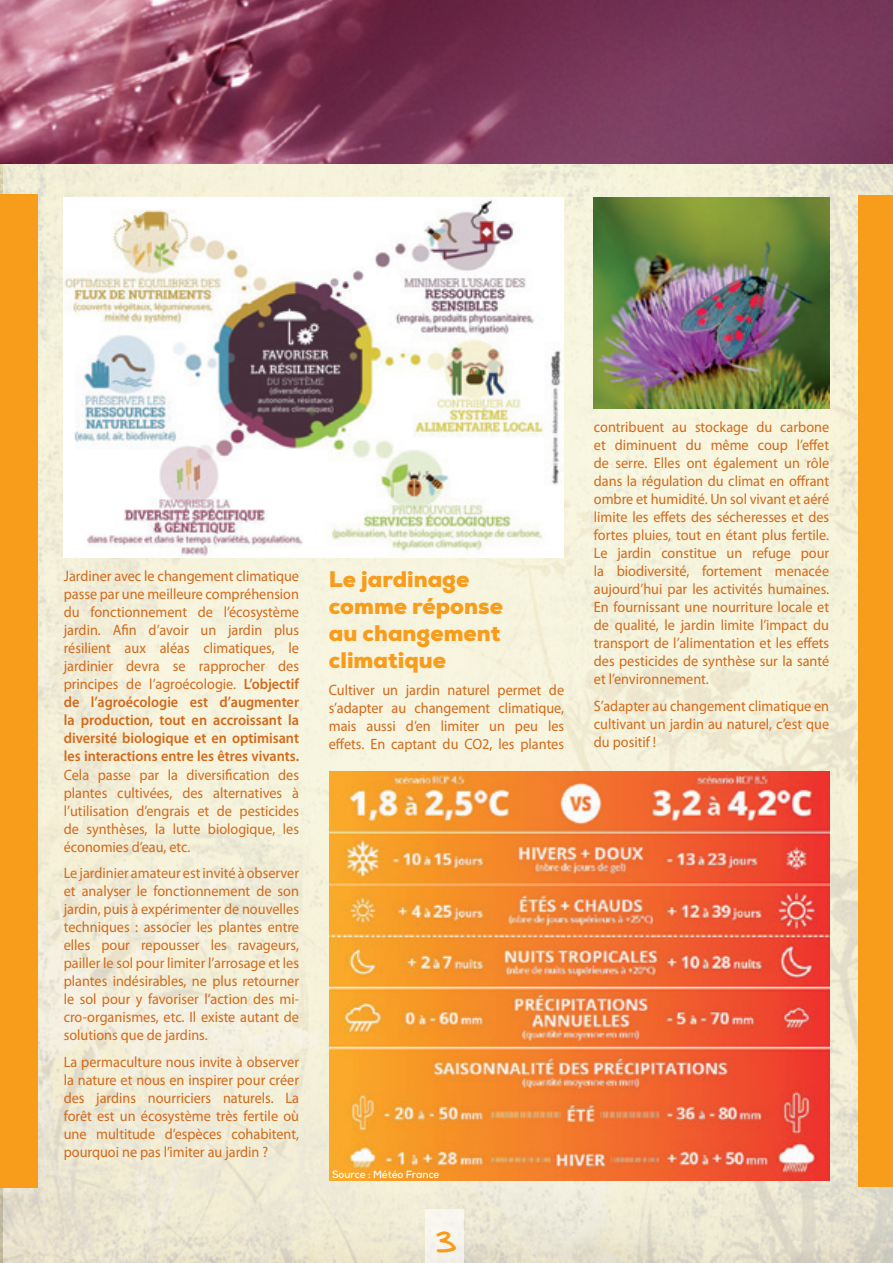
<style>
.page{position:relative;width:893px;height:1263px;background:#fff}
.page>*{position:absolute;margin:0;border:0;box-sizing:border-box;transform-origin:0 0}
.t1{font:900 22.5px/27px "Nexa";color:#f89c1c}
.t2{font:900 22.5px "Daniel";color:#f89c1c}
.t3{font:15px/18px "Myriad Pro";color:#d3691a;text-align:justify;scale:.95 1}
.t4{font:700 10.5px "Nexa";color:#fff;scale:.95 1}
.s1{font-weight:600}
</style>
<div class="page">
<img style="left:0;top:163px;width:893px;height:1100px">
<div style="left:425px;top:1209px;width:39px;height:54px;background:#f6f5ed"></div>
<div style="left:858px;top:195px;width:35px;height:992px;background:#f89c1c"></div>
<div style="left:0;top:195px;width:38px;height:993px;background:#f89c1c"></div>
<img style="left:0;top:0;width:893px;height:163px">
<img style="left:329px;top:771px;width:500px;height:410px">
<img style="left:64px;top:198px;width:499px;height:359px">
<img style="left:593px;top:198px;width:236px;height:210px">
<p class="t3" style="left:64px;top:567px;width:249px">Jardiner avec le changement climatique passe par une meilleure compréhension du fonctionnement de l’écosystème jardin. Afin d’avoir un jardin plus résilient aux aléas climatiques, le jardinier devra se rapprocher des principes de l’agroécologie. <span class="s1">L’objectif de l’agroécologie est d’augmenter la production, tout en accroissant la diversité biologique et en optimisant les interactions entre les êtres vivants.</span></p>
<p class="t3" style="left:64px;top:765px;width:249px">Cela passe par la diversification des plantes cultivées, des alternatives à l’utilisation d’engrais et de pesticides de synthèses, la lutte biologique, les économies d’eau, etc.</p>
<p class="t3" style="left:64px;top:864px;width:249px">Le jardinier amateur est invité à observer et analyser le fonctionnement de son jardin, puis à expérimenter de nouvelles techniques : associer les plantes entre elles pour repousser les ravageurs, pailler le sol pour limiter l’arrosage et les plantes indésirables, ne plus retourner le sol pour y favoriser l’action des mi&shy;cro-organismes, etc. Il existe autant de solutions que de jardins.</p>
<p class="t3" style="left:64px;top:1052px;width:249px">La permaculture nous invite à observer la nature et nous en inspirer pour créer des jardins nourriciers naturels. La forêt est un écosystème très fertile où une multitude d’espèces cohabitent, pourquoi ne pas l’imiter au jardin ?</p>
<h1 class="t1" style="left:329px;top:566px;width:176px">Le jardinage comme réponse au changement climatique</h1>
<p class="t3" style="left:329px;top:680px;width:249px">Cultiver un jardin naturel permet de s’adapter au changement climatique, mais aussi d’en limiter un peu les effets. En captant du CO2, les plantes</p>
<p class="t4" style="left:332px;top:1167px;width:115px">Source : Météo France</p>
<h1 class="t2" style="left:436px;top:1231px;width:22px">3</h1>
<p class="t3" style="left:594px;top:418px;width:249px">contribuent au stockage du carbone et diminuent du même coup l’effet de serre. Elles ont également un rôle dans la régulation du climat en offrant ombre et humidité. Un sol vivant et aéré limite les effets des sécheresses et des fortes pluies, tout en étant plus fertile.<br>Le jardin constitue un refuge pour la biodiversité, fortement menacée aujourd’hui par les activités humaines.<br>En fournissant une nourriture locale et de qualité, le jardin limite l’impact du transport de l’alimentation et les effets des pesticides de synthèse sur la santé et l’environnement.</p>
<p class="t3" style="left:594px;top:696px;width:249px">S’adapter au changement climatique en cultivant un jardin au naturel, c’est que du positif !</p>
</div>
